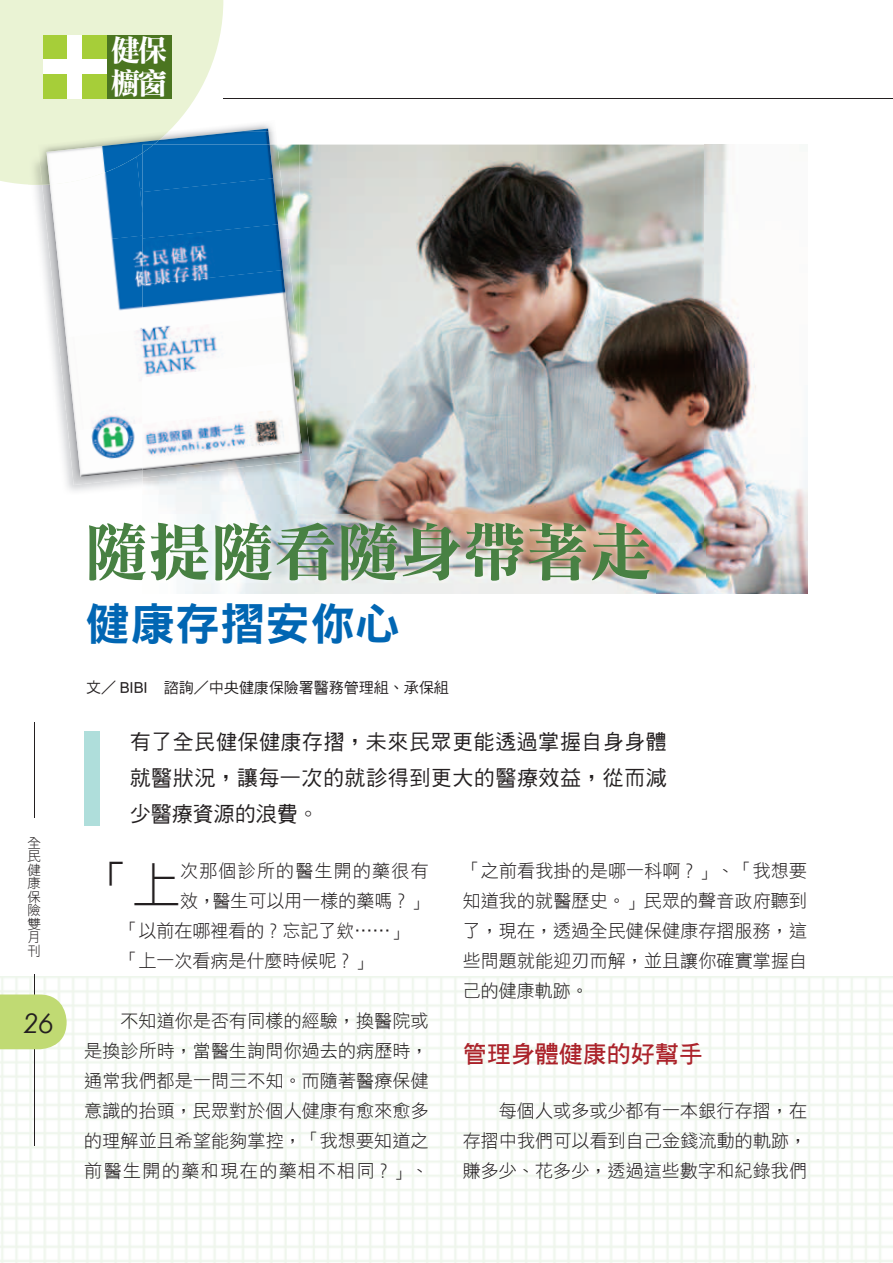
<style>
.page{position:relative;width:893px;height:1263px;background:#fff}
.page>*{position:absolute;margin:0;border:0;box-sizing:border-box;transform-origin:0 0}
.t1{font:63px "DF Li Song Bd HK BF";color:#488143}
.t2{font:48px "DF Hei Lt HKP BF";color:#231f20}
.t3{font:45px "DFN Hei XB HKP BF";color:#0166b3}
.t4{font:30px/33px "DF Li Song Bd HK BF";color:#fff}
.t5{font:italic 27px "Century Gothic";color:#231f20}
.t6{font:24px "DF Hei Bd HKP BF";color:#ab222a}
.t7{font:21px/36px "DF Hei Md HKP BF";letter-spacing:.025em;color:#231f20;text-align:justify}
.t8{font:18px/30px "DF Hei Lt HKP BF";letter-spacing:.01em;color:#231f20;text-align:justify}
.t9{font:18px "DF Hei Lt HKP BF";letter-spacing:.065em;color:#231f20}
.t10{font:15px "DF Hei Md HKP BF";color:#231f20}
.t11{font:13.5px/13.5px "DF Hei Lt HKP BF";color:#231f20}
</style>
<div class="page">
<hr style="left:34px;top:975px;width:1px;height:171px;background:#231f20">
<svg style="left:0;top:994px;width:67px;height:55px;background:#c5dd7f"></svg>
<hr style="left:34px;top:723px;width:1px;height:95px;background:#231f20">
<hr style="left:223px;top:98px;width:670px;height:1px;background:#231f20">
<img style="left:296px;top:145px;width:409px;height:398px">
<img style="left:705px;top:145px;width:102px;height:449px">
<img style="left:167px;top:495px;width:129px;height:19px">
<img style="left:656px;top:543px;width:50px;height:51px">
<div style="left:84px;top:731px;width:16px;height:94px;background:#afdedb"></div>
<img style="left:182px;top:514px;width:474px;height:80px">
<img style="left:142px;top:478px;width:157px;height:17px">
<img style="left:223px;top:124px;width:50px;height:7px">
<img style="left:299px;top:352px;width:12px;height:109px">
<img style="left:42px;top:131px;width:235px;height:354px">
<img style="left:142px;top:145px;width:157px;height:333px">
<img style="left:243px;top:129px;width:25px;height:2px">
<img style="left:299px;top:425px;width:3px;height:29px">
<img style="left:50px;top:185px;width:92px;height:60px">
<img style="left:137px;top:131px;width:133px;height:58px">
<img style="left:140px;top:188px;width:2px;height:25px">
<img style="left:56px;top:236px;width:86px;height:102px">
<img style="left:66px;top:329px;width:76px;height:102px">
<img style="left:76px;top:423px;width:66px;height:54px">
<img style="left:223px;top:145px;width:50px;height:33px">
<div style="left:142px;top:178px;width:136px;height:46px;background:#0064b1"></div>
<img style="left:142px;top:224px;width:141px;height:46px">
<img style="left:142px;top:270px;width:146px;height:46px">
<img style="left:142px;top:316px;width:151px;height:46px">
<img style="left:142px;top:362px;width:155px;height:46px">
<img style="left:142px;top:408px;width:157px;height:62px">
<svg style="left:0;top:0;width:223px;height:185px;background:#b9d2b9"></svg>
<h3 class="t4" style="left:111px;top:35px;width:58px">健保櫥窗</h3>
<p class="t11" style="left:27px;top:836px;width:15px">全民健康保險雙月刊</p>
<h3 class="t5" style="left:24px;top:1004px;width:31px">26</h3>
<h1 class="t1" style="left:85px;top:520px;width:568px">隨提隨看隨身帶著走</h1>
<h3 class="t3" style="left:85px;top:601px;width:317px">健康存摺安你心</h3>
<p class="t10" style="left:86px;top:680px;width:364px">文／ BIBI 諮詢／中央健康保險署醫務管理組、承保組</p>
<p class="t7" style="left:130px;top:724px;width:539px">有了全民健保健康存摺，未來民眾更能透過掌握自身身體就醫狀況，讓每一次的就診得到更大的醫療效益，從而減少醫療資源的浪費。</p>
<h2 class="t2" style="left:84px;top:861px;width:97px">「上</h2>
<p class="t9" style="left:180px;top:861px;width:250px">次那個診所的醫生開的藥很有</p>
<p class="t8" style="left:180px;top:885px;width:250px">效，醫生可以用一樣的藥嗎？」</p>
<p class="t8" style="left:120px;top:915px;width:290px">「以前在哪裡看的？忘記了欸……」</p>
<p class="t8" style="left:120px;top:945px;width:253px">「上一次看病是什麼時候呢？」</p>
<p class="t8" style="left:84px;top:1005px;width:346px;text-indent:36px">不知道你是否有同樣的經驗，換醫院或是換診所時，當醫生詢問你過去的病歷時，通常我們都是一問三不知。而隨著醫療保健意識的抬頭，民眾對於個人健康有愈來愈多的理解並且希望能夠掌控，「我想要知道之前醫生開的藥和現在的藥相不相同？」、</p>
<p class="t8" style="left:463px;top:855px;width:346px">「之前看我掛的是哪一科啊？」、「我想要知道我的就醫歷史。」民眾的聲音政府聽到了，現在，透過全民健保健康存摺服務，這些問題就能迎刃而解，並且讓你確實掌握自己的健康軌跡。</p>
<h3 class="t6" style="left:463px;top:1041px;width:241px">管理身體健康的好幫手</h3>
<p class="t8" style="left:463px;top:1095px;width:346px;text-indent:36px">每個人或多或少都有一本銀行存摺，在存摺中我們可以看到自己金錢流動的軌跡，賺多少、花多少，透過這些數字和紀錄我們</p>
</div>
